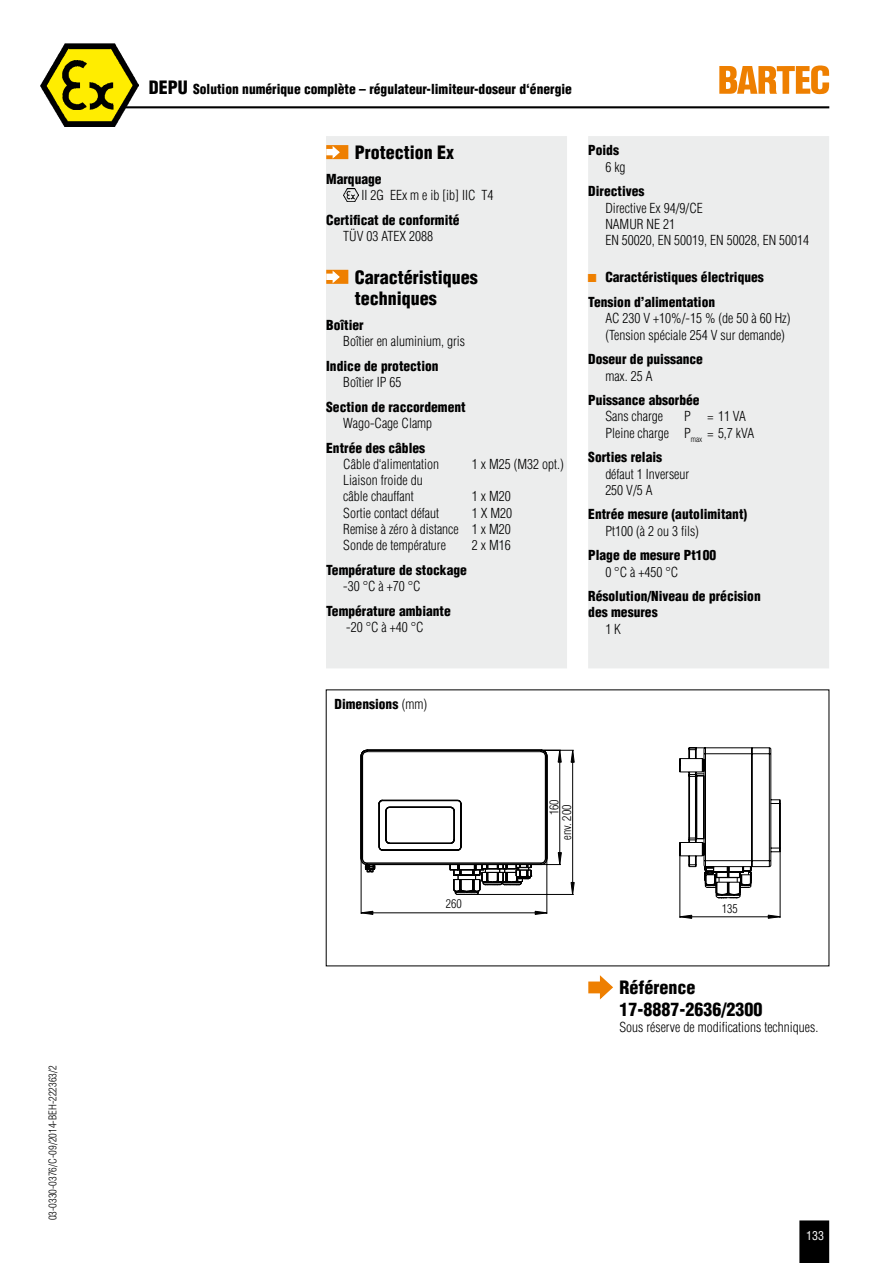
<style>
.page{position:relative;width:893px;height:1263px;background:#fff}
.page>*{position:absolute;margin:0;border:0;box-sizing:border-box;transform-origin:0 0}
.t1{font:900 condensed 18px/21.6px "Helvetica";color:#000}
.t2{font:300 condensed 13.5px/16.2px "Helvetica";color:#000}
.t3{font:900 condensed 13.5px/24.8px "Helvetica";color:#000}
.t4{font:300 condensed 12px/12.8px "Helvetica";color:#000}
.t5{font:condensed 12px "Helvetica";color:#fff}
.t6{font:300 condensed 10.5px "Helvetica";color:#000}
.s1{font-size:18px}
.s2{font-weight:300}
</style>
<div class="page">
<svg style="left:799px;top:1220px;width:30px;height:43px"></svg>
<hr style="left:123px;top:106px;width:706px;height:2px;background:#000">
<img style="left:41px;top:44px;width:98px;height:83px">
<div style="left:588px;top:136px;width:241px;height:532px;background:#eceded"></div>
<div style="left:326px;top:136px;width:241px;height:532px;background:#eceded"></div>
<div style="left:588px;top:981px;width:16px;height:12px;background:#ee7f00;border:2px solid #ee7f00"></div>
<svg style="left:599px;top:975px;width:14px;height:25px"></svg>
<svg style="left:361px;top:750px;width:214px;height:165px"></svg>
<svg style="left:679px;top:747px;width:102px;height:172px"></svg>
<svg style="left:326px;top:145px;width:22px;height:14px"></svg>
<svg style="left:326px;top:149px;width:6px;height:6px"></svg>
<svg style="left:332px;top:145px;width:9px;height:15px"></svg>
<img style="left:343px;top:189px;width:15px;height:13px">
<div style="left:326px;top:270px;width:22px;height:14px;background:#ee7f00;border:2px solid #ee7f00"></div>
<svg style="left:326px;top:274px;width:6px;height:6px"></svg>
<svg style="left:332px;top:269px;width:9px;height:15px"></svg>
<svg style="left:719px;top:65px;width:110px;height:29px"></svg>
<p class="t6" style="left:47px;top:1220px;width:157px;rotate:-90deg">03-0330-0376/C-09/2014-BEH-222363/2</p>
<p class="t3" style="left:149px;top:76px;width:425px"><span class="s1">DEPU</span> Solution numérique complète – régulateur-limiteur-doseur d‘énergie</p>
<h1 class="t1" style="left:355px;top:141px;width:101px">Protection Ex</h1>
<p class="t3" style="left:326px;top:166px;width:57px">Marquage</p>
<p class="t2" style="left:362px;top:187px;width:133px">II 2G EEx m e ib [ib] IIC T4</p>
<p class="t3" style="left:326px;top:207px;width:135px">Certificat de conformité</p>
<p class="t2" style="left:343px;top:228px;width:91px">TÜV 03 ATEX 2088</p>
<h1 class="t1" style="left:355px;top:266px;width:124px">Caractéristiques techniques</h1>
<p class="t3" style="left:326px;top:313px;width:39px">Boîtier</p>
<p class="t2" style="left:343px;top:333px;width:123px">Boîtier en aluminium, gris</p>
<p class="t3" style="left:326px;top:354px;width:114px">Indice de protection</p>
<p class="t2" style="left:343px;top:374px;width:60px">Boîtier IP 65</p>
<p class="t3" style="left:326px;top:394px;width:141px">Section de raccordement</p>
<p class="t2" style="left:343px;top:415px;width:90px">Wago-Cage Clamp</p>
<p class="t3" style="left:326px;top:435px;width:100px">Entrée des câbles</p>
<p class="t2" style="left:343px;top:456px;width:97px">Câble d‘alimentation</p>
<p class="t2" style="left:472px;top:456px;width:94px">1 x M25 (M32 opt.)</p>
<p class="t2" style="left:343px;top:472px;width:81px">Liaison froide du câble chauffant</p>
<p class="t2" style="left:472px;top:488px;width:40px">1 x M20</p>
<p class="t2" style="left:343px;top:505px;width:97px">Sortie contact défaut</p>
<p class="t2" style="left:343px;top:505px;width:170px;text-align:justify;text-indent:128px">1 X M20<br>Remise à zéro à distance 1 x M20<br>Sonde de température</p>
<p class="t2" style="left:472px;top:537px;width:40px">2 x M16</p>
<p class="t3" style="left:326px;top:557px;width:142px">Température de stockage</p>
<p class="t2" style="left:343px;top:578px;width:79px">-30 °C à +70 °C</p>
<p class="t3" style="left:326px;top:598px;width:126px">Température ambiante</p>
<p class="t2" style="left:346px;top:619px;width:79px">-20 °C à +40 °C</p>
<p class="t3" style="left:588px;top:138px;width:32px">Poids</p>
<p class="t2" style="left:605px;top:159px;width:22px">6 kg</p>
<p class="t3" style="left:588px;top:179px;width:58px">Directives</p>
<p class="t2" style="left:605px;top:200px;width:205px">Directive Ex 94/9/CE<br>NAMUR NE 21<br>EN 50020, EN 50019, EN 50028, EN 50014</p>
<p class="t3" style="left:588px;top:265px;width:177px;text-indent:17px">Caractéristiques électriques<br>Tension d’alimentation</p>
<p class="t2" style="left:605px;top:310px;width:187px">AC 230 V +10%/-15 % (de 50 à 60 Hz) (Tension spéciale 254 V sur demande)</p>
<p class="t3" style="left:588px;top:347px;width:116px">Doseur de puissance</p>
<p class="t2" style="left:605px;top:367px;width:49px">max. 25 A</p>
<p class="t3" style="left:588px;top:388px;width:113px">Puissance absorbée</p>
<p class="t2" style="left:605px;top:408px;width:59px">Sans charge</p>
<p class="t2" style="left:605px;top:408px;width:150px;text-indent:79px">P = 11 VA<br>Pleine charge P<sub>max</sub> = 5,7 kVA</p>
<p class="t3" style="left:588px;top:445px;width:75px">Sorties relais</p>
<p class="t2" style="left:605px;top:465px;width:85px">défaut 1 Inverseur<br>250 V/5 A</p>
<p class="t3" style="left:588px;top:502px;width:160px">Entrée mesure (autolimitant)</p>
<p class="t2" style="left:605px;top:522px;width:95px">Pt100 (à 2 ou 3 fils)</p>
<p class="t3" style="left:588px;top:543px;width:129px">Plage de mesure Pt100</p>
<p class="t2" style="left:605px;top:563px;width:75px">0 °C à +450 °C</p>
<p class="t3" style="left:588px;top:588px;width:174px;line-height:16.2px">Résolution/Niveau de précision des mesures</p>
<p class="t2" style="left:605px;top:620px;width:17px">1 K</p>
<p class="t3" style="left:335px;top:691px;width:94px">Dimensions <span class="s2">(mm)</span></p>
<p class="t4" style="left:446px;top:897px;width:17px">260</p>
<p class="t4" style="left:548px;top:840px;width:42px;text-indent:25px;rotate:-90deg">160 env. 200</p>
<p class="t4" style="left:722px;top:902px;width:17px">135</p>
<h1 class="t1" style="left:619px;top:976px;width:144px">Référence<br>17-8887-2636/2300</h1>
<p class="t2" style="left:619px;top:1019px;width:200px">Sous réserve de modifications techniques.</p>
<p class="t5" style="left:806px;top:1228px;width:19px">133</p>
</div>
